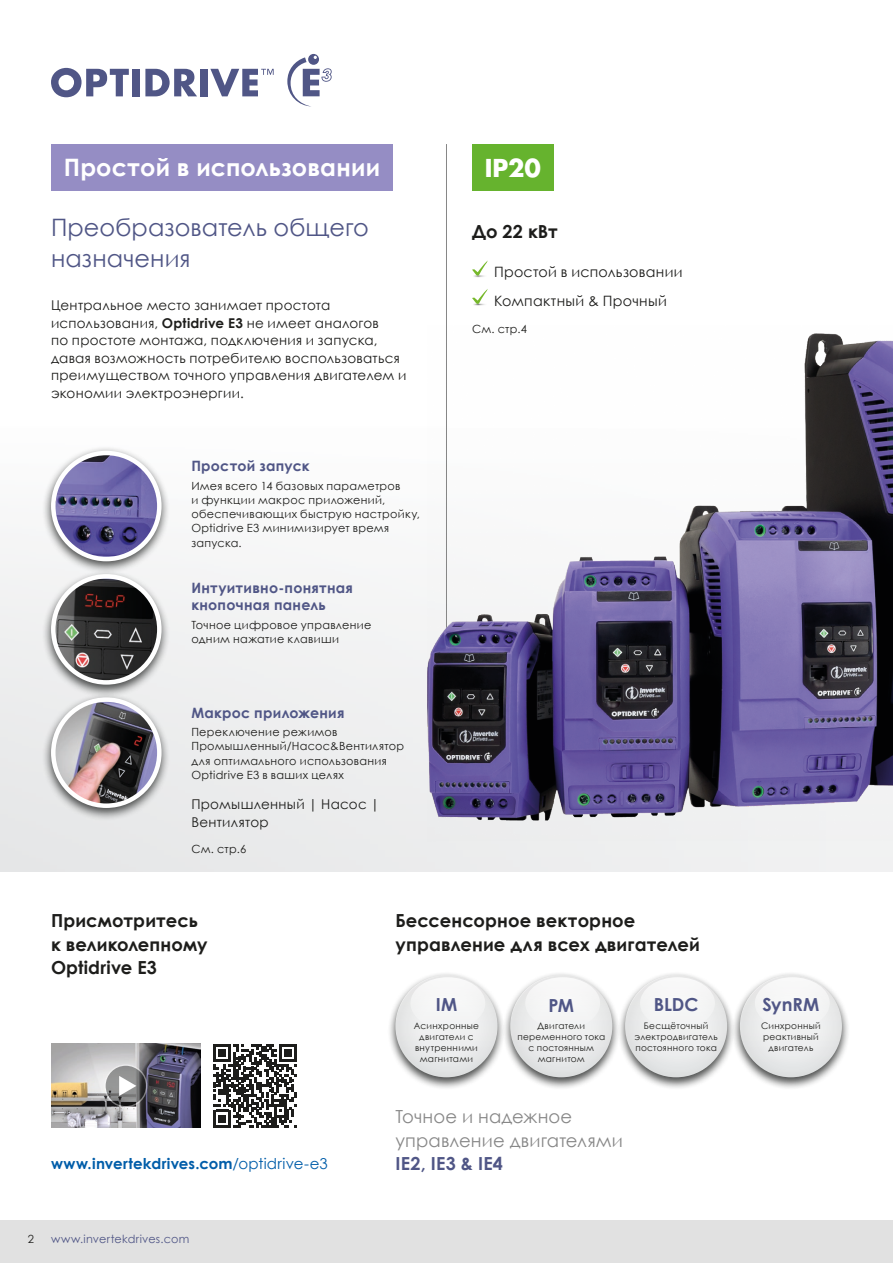
<style>
.page{position:relative;width:893px;height:1263px;background:#fff}
.page>*{position:absolute;margin:0;border:0;box-sizing:border-box;transform-origin:0 0}
.t1{font:24px/31.2px "Century Gothic";letter-spacing:.005em;color:#505686}
.t2{font:700 24px "Century Gothic";letter-spacing:.005em;color:#fff}
.t3{font:700 24px "Futura Std";color:#fff}
.Intro_Text_PLUS{font:700 18px/23.4px "Century Gothic";letter-spacing:.005em;color:#1d1d1b}
.Intro_Text_PLUS-2{font:18px/23.4px "Century Gothic";letter-spacing:.01em;color:#878787}
.t4{font:700 18px "Century Gothic";color:#505686}
.BODY{font:700 15px "Century Gothic";letter-spacing:.01em;color:#005da9}
.Tick_BULLET{font:700 14.25px/17.1px "Century Gothic";letter-spacing:.02em;color:#505686}
.Tick_BULLET_2{font:14.25px "Century Gothic";letter-spacing:.02em;color:#1d1d1b}
.Intro_Text{font:13.5px/17.5px "Century Gothic";letter-spacing:.02em;color:#1d1d1b}
.Tick_BULLET_Body{font:11.25px/14.2px "Century Gothic";letter-spacing:.025em;color:#1d1d1b}
.BODY-2{font:11.25px/14.2px "Century Gothic";letter-spacing:.025em;color:#1d1d1b}
.t5{font:11.25px "Century Gothic";letter-spacing:.025em;color:#505686}
.t6{font:9px/10.8px "Century Gothic";letter-spacing:.03em;color:#1d1d1b;text-align:center}
.s1{font-weight:700}
.s2{font-weight:400}
.s3{font-weight:700;color:#505686}
</style>
<div class="page">
<div style="left:0;top:425px;width:893px;height:447px;background:linear-gradient(to right,#eff0f0,#eff0f0)"></div>
<hr style="left:446px;top:144px;width:1px;height:524px;background:#878787">
<div style="left:42px;top:693px;width:129px;height:128px;background:#0e100f;opacity:.75"></div>
<img style="left:53px;top:700px;width:106px;height:106px;border-radius:53px">
<div style="left:51px;top:697px;width:111px;height:111px;border:4px solid #fff;border-radius:50%"></div>
<img style="left:427px;top:333px;width:466px;height:509px">
<div style="left:42px;top:569px;width:129px;height:129px;background:#0e100f;opacity:.75"></div>
<img style="left:53px;top:576px;width:106px;height:106px;border-radius:53px">
<div style="left:51px;top:574px;width:111px;height:111px;border:4px solid #fff;border-radius:50%"></div>
<div style="left:42px;top:446px;width:129px;height:129px;background:#0e100f;opacity:.75"></div>
<img style="left:53px;top:453px;width:106px;height:106px;border-radius:53px">
<div style="left:51px;top:451px;width:111px;height:110px;border:4px solid #fff;border-radius:50%"></div>
<img style="left:51px;top:1044px;width:150px;height:84px">
<svg style="left:105px;top:1065px;width:42px;height:42px"></svg>
<div style="left:104px;top:1064px;width:43px;height:43px;border:1px solid #fff;border-radius:50%"></div>
<svg style="left:119px;top:1076px;width:17px;height:20px"></svg>
<div style="left:0;top:1220px;width:893px;height:43px;background:#e1e1e1"></div>
<svg style="left:287px;top:54px;width:45px;height:52px"></svg>
<svg style="left:210px;top:69px;width:64px;height:27px"></svg>
<div style="left:200px;top:69px;width:7px;height:27px;background:#505686"></div>
<svg style="left:145px;top:69px;width:52px;height:27px"></svg>
<div style="left:132px;top:69px;width:7px;height:27px;background:#505686"></div>
<svg style="left:51px;top:68px;width:78px;height:29px"></svg>
<hr style="left:472px;top:274px;width:16px;height:3px;background:#646463">
<svg style="left:472px;top:260px;width:16px;height:16px"></svg>
<svg style="left:473px;top:304px;width:12px;height:2px"></svg>
<svg style="left:472px;top:289px;width:16px;height:15px"></svg>
<div style="left:472px;top:144px;width:82px;height:47px;background:#66b32e"></div>
<div style="left:51px;top:144px;width:342px;height:47px;background:#958dc4"></div>
<div style="left:387px;top:971px;width:118px;height:119px;background:#0e100f;opacity:.75"></div>
<svg style="left:395px;top:975px;width:102px;height:102px"></svg>
<div style="left:410px;top:977px;width:75px;height:52px;background:#f5f6f6;border-radius:50%"></div>
<div style="left:502px;top:971px;width:118px;height:119px;background:#0e100f;opacity:.75"></div>
<svg style="left:510px;top:975px;width:102px;height:102px"></svg>
<div style="left:525px;top:977px;width:75px;height:52px;background:#f5f6f6;border-radius:50%"></div>
<div style="left:617px;top:971px;width:118px;height:119px;background:#0e100f;opacity:.75"></div>
<svg style="left:625px;top:975px;width:102px;height:102px"></svg>
<div style="left:640px;top:977px;width:75px;height:52px;background:#f5f6f6;border-radius:50%"></div>
<div style="left:732px;top:971px;width:118px;height:119px;background:#0e100f;opacity:.75"></div>
<svg style="left:740px;top:975px;width:102px;height:102px"></svg>
<div style="left:755px;top:977px;width:75px;height:52px;background:#f5f6f6;border-radius:50%"></div>
<svg style="left:214px;top:1044px;width:83px;height:83px"></svg>
<p class="t2" style="left:64px;top:149px;width:318px">Простой в использовании</p>
<h2 class="t1" style="left:51px;top:211px;width:319px">Преобразователь общего назначения</h2>
<p class="Intro_Text" style="left:51px;top:296px;width:357px">Центральное место занимает простота использования, <span class="s1">Optidrive E3</span> не имеет аналогов<br>по простоте монтажа, подключения и запуска, давая возможность потребителю воспользоваться преимуществом точного управления двигателем и экономии электроэнергии.</p>
<p class="Tick_BULLET" style="left:191px;top:457px;width:120px">Простой запуск</p>
<p class="Tick_BULLET_Body" style="left:191px;top:478px;width:230px">Имея всего 14 базовых параметров<br>и функции макрос приложений, обеспечивающих быструю настройку,<br>Optidrive E3 минимизирует время запуска.</p>
<p class="Tick_BULLET" style="left:191px;top:579px;width:163px">Интуитивно-понятная кнопочная панель</p>
<p class="Tick_BULLET_Body" style="left:191px;top:617px;width:182px">Точное цифровое управление одним нажатие клавиши</p>
<p class="Tick_BULLET" style="left:191px;top:703px;width:155px">Макрос приложения</p>
<p class="BODY-2" style="left:191px;top:725px;width:214px">Переключение режимов<br>Промышленный/Насос&amp;Вентилятор для оптимального использования<br>Optidrive E3 в ваших целях</p>
<p class="Intro_Text" style="left:191px;top:795px;width:190px">Промышленный | Насос |<br>Вентилятор</p>
<p class="Tick_BULLET_Body" style="left:191px;top:842px;width:56px">См. стр.6</p>
<p class="t3" style="left:485px;top:152px;width:58px">IP20</p>
<p class="Intro_Text_PLUS" style="left:472px;top:219px;width:87px">До 22 кВт</p>
<p class="Tick_BULLET_2" style="left:494px;top:262px;width:190px">Простой в использовании</p>
<p class="Tick_BULLET_2" style="left:494px;top:291px;width:174px">Компактный &amp; Прочный</p>
<p class="BODY-2" style="left:472px;top:322px;width:57px">См. стр.4</p>
<h5 class="Intro_Text_PLUS" style="left:51px;top:908px;width:158px">Присмотритесь к великолепному<br>Optidrive E3</h5>
<p class="BODY" style="left:51px;top:1152px;width:278px">www.invertekdrives.com<span class="s2">/optidrive-e3</span></p>
<p class="Tick_BULLET_Body" style="left:28px;top:1231px;width:8px">2</p>
<p class="t5" style="left:51px;top:1231px;width:140px">www.invertekdrives.com</p>
<h5 class="Intro_Text_PLUS" style="left:395px;top:908px;width:306px">Бессенсорное векторное управление для всех двигателей</h5>
<p class="t4" style="left:436px;top:991px;width:23px">IM</p>
<p class="t6" style="left:414px;top:1020px;width:67px">Асинхронные двигатели с внутренними магнитами</p>
<p class="t4" style="left:548px;top:991px;width:27px">PM</p>
<p class="t6" style="left:517px;top:1020px;width:89px">Двигатели переменного тока с постоянным магнитом</p>
<p class="t4" style="left:654px;top:991px;width:46px">BLDC</p>
<p class="t6" style="left:635px;top:1020px;width:84px">Бесщёточный электродвигатель постоянного тока</p>
<p class="Intro_Text_PLUS-2" style="left:395px;top:1105px;width:229px">Точное и надежное управление двигателями<br><span class="s3">IE2, IE3 &amp; IE4</span></p>
<p class="t4" style="left:762px;top:991px;width:58px">SynRM</p>
<p class="t6" style="left:761px;top:1020px;width:61px">Синхронный реактивный двигатель</p>
</div>
